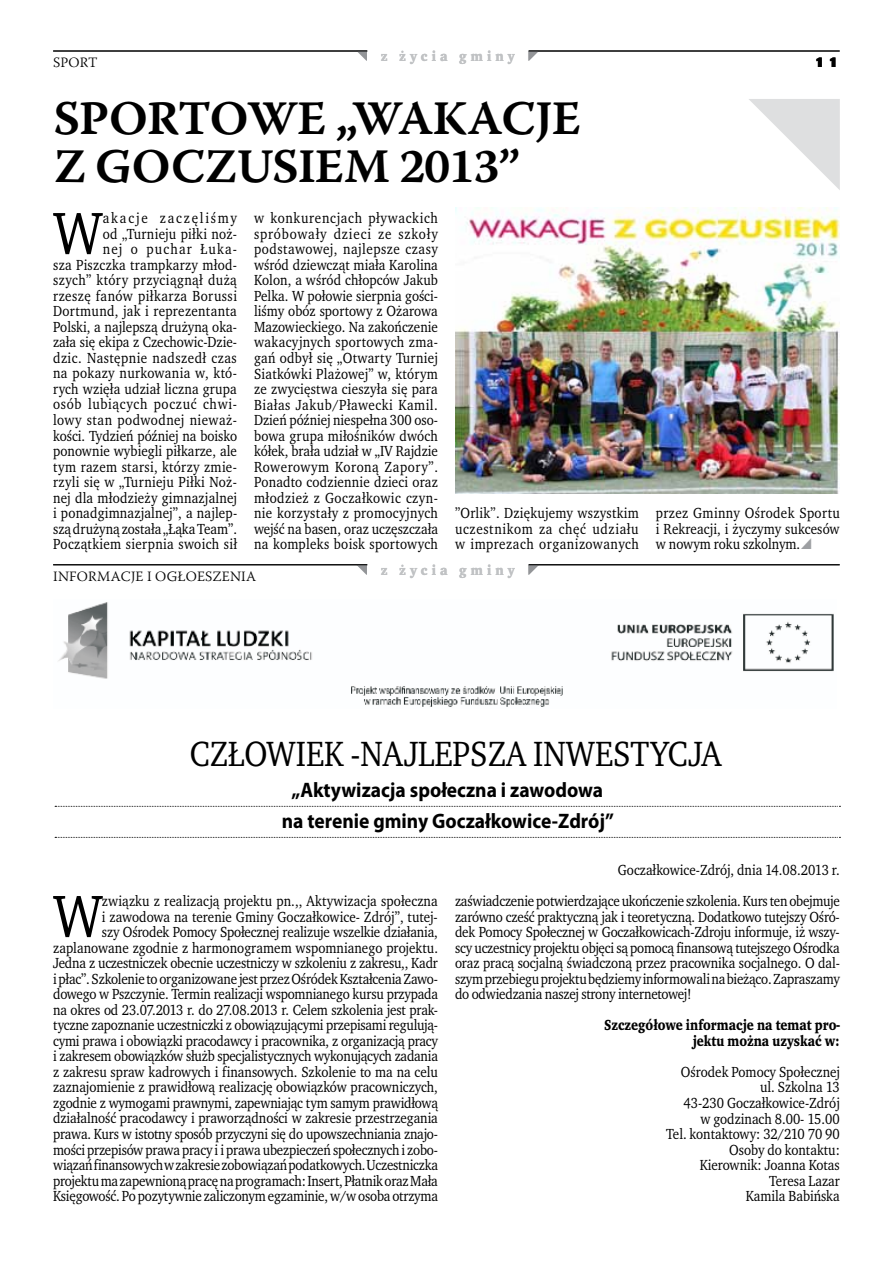
<style>
.page{position:relative;width:893px;height:1263px;background:#fff}
.page>*{position:absolute;margin:0;border:0;box-sizing:border-box;transform-origin:0 0}
.t1{font:61.2px "Wro Text";color:#000;scale:.93 1}
.t2{font:48px/48px "Warnock Pro Semibold Capt";letter-spacing:-.02em;color:#000}
.t3{font:36px "Wro Text";color:#000;scale:.93 1}
.t4{font:700 21px/31px "Myriad Pro";color:#000;text-align:center;scale:.93 1}
.t5{font:15px/15.5px "Wro Text";letter-spacing:-.005em;color:#000;text-align:justify;scale:.93 1}
.t6{font:15px/15.5px "Wro Text";letter-spacing:.02em;color:#000;text-align:right;scale:.93 1}
.t7{font:700 15px/15.6px "Wro Text";color:#000;text-align:right;scale:.93 1}
.t8{font:300 14.25px "Warnock Pro";letter-spacing:.015em;color:#000}
.t9{font:700 14.25px "Wro Text";letter-spacing:.29em;color:#c0c2c4}
.t10{font:900 expanded 14.25px "Nimbus San TCE";color:#000}
</style>
<div class="page">
<hr style="left:53px;top:51px;width:314px;height:1px;background:#000">
<hr style="left:529px;top:51px;width:311px;height:1px;background:#000">
<img style="left:455px;top:208px;width:385px;height:286px">
<svg style="left:749px;top:99px;width:91px;height:91px"></svg>
<hr style="left:53px;top:564px;width:314px;height:1px;background:#000">
<hr style="left:529px;top:564px;width:311px;height:1px;background:#000">
<img style="left:58px;top:602px;width:776px;height:105px">
<svg style="left:55px;top:806px;width:785px;height:1px"></svg>
<svg style="left:55px;top:837px;width:785px;height:1px"></svg>
<svg style="left:357px;top:564px;width:10px;height:2px"></svg>
<svg style="left:528px;top:564px;width:11px;height:2px"></svg>
<p class="t8" style="left:53px;top:53px;width:46px">SPORT</p>
<p class="t9" style="left:381px;top:47px;width:135px">z życia gminy</p>
<p class="t10" style="left:813px;top:54px;width:28px">11</p>
<h2 class="t2" style="left:53px;top:94px;width:526px;text-indent:194px">WE „WAKACJE<br>Z GOCZUSIEM</h2>
<h2 class="t2" style="left:53px;top:94px;width:60px">SPORTO</h2>
<h2 class="t2" style="left:399px;top:142px;width:122px">2013”</h2>
<p class="t6" style="left:53px;top:210px;width:199px">akacje zaczęliśmy<br>od „Turnieju piłki noż-<br>nej o puchar Łuka-<br>sza Piszczka trampkarzy młod&shy;szych” który przyciągnął dużą rzeszę fanów piłkarza Borussi<br>Dortmund, jak i reprezentanta<br>Polski, a najlepszą drużyną oka&shy;zała się ekipa z Czechowic-Dzie&shy;dzic. Następnie nadszedł czas na pokazy nurkowania w, któ&shy;rych wzięła udział liczna grupa osób lubiących poczuć chwi&shy;lowy stan podwodnej nieważ&shy;kości. Tydzień później na boisko ponownie wybiegli piłkarze, ale tym razem starsi, którzy zmie&shy;rzyli się w „Turnieju Piłki Noż&shy;nej dla młodzieży gimnazjalnej i ponadgimnazjalnej”, a najlep&shy;szą drużyną została „Łąka Team”.<br>Początkiem sierpnia swoich sił</p>
<p class="t5" style="left:254px;top:210px;width:199px">w konkurencjach pływackich spróbowały dzieci ze szkoły podstawowej, najlepsze czasy wśród dziewcząt miała Karolina Kolon, a wśród chłopców Jakub Pelka. W połowie sierpnia gości&shy;liśmy obóz sportowy z Ożarowa Mazowieckiego. Na zakończenie wakacyjnych sportowych zma&shy;gań odbył się „Otwarty Turniej Siatkówki Plażowej” w, którym ze zwycięstwa cieszyła się para Białas Jakub/Pławecki Kamil.<br>Dzień później niespełna 300 oso&shy;bowa grupa miłośników dwóch kółek, brała udział w „IV Rajdzie Rowerowym Koroną Zapory”.<br>Ponadto codziennie dzieci oraz młodzież z Goczałkowic czyn&shy;nie korzystały z promocyjnych wejść na basen, oraz uczęszczała na kompleks boisk sportowych</p>
<h1 class="t1" style="left:53px;top:195px;width:55px">W</h1>
<p class="t5" style="left:455px;top:505px;width:199px">”Orlik”. Dziękujemy wszystkim uczestnikom za chęć udziału w imprezach organizowanych</p>
<p class="t5" style="left:656px;top:505px;width:199px">przez Gminny Ośrodek Sportu i Rekreacji, i życzymy sukcesów w nowym roku szkolnym.</p>
<p class="t8" style="left:53px;top:568px;width:197px">INFORMACJE I OGŁOESZENIA</p>
<p class="t9" style="left:381px;top:561px;width:135px">z życia gminy</p>
<h3 class="t3" style="left:190px;top:732px;width:573px">CZŁOWIEK -NAJLEPSZA INWESTYCJA</h3>
<h3 class="t4" style="left:282px;top:774px;width:359px">„Aktywizacja społeczna i zawodowa na terenie gminy Goczałkowice-Zdrój”</h3>
<p class="t5" style="left:618px;top:862px;width:240px">Goczałkowice-Zdrój, dnia 14.08.2013 r.</p>
<p class="t5" style="left:53px;top:893px;width:415px;text-align:right">związku z realizacją projektu pn.,, Aktywizacja społeczna<br>i zawodowa na terenie Gminy Goczałkowice- Zdrój”, tutej-<br>szy Ośrodek Pomocy Społecznej realizuje wszelkie działania, zaplanowane zgodnie z harmonogramem wspomnianego projektu.<br>Jedna z uczestniczek obecnie uczestniczy w szkoleniu z zakresu,, Kadr i płac”. Szkolenie to organizowane jest przez Ośródek Kształcenia Zawo&shy;dowego w Pszczynie. Termin realizacji wspomnianego kursu przypada na okres od 23.07.2013 r. do 27.08.2013 r. Celem szkolenia jest prak&shy;tyczne zapoznanie uczestniczki z obowiązującymi przepisami regulują&shy;cymi prawa i obowiązki pracodawcy i pracownika, z organizacją pracy i zakresem obowiązków służb specjalistycznych wykonujących zadania z zakresu spraw kadrowych i finansowych. Szkolenie to ma na celu zaznajomienie z prawidłową realizację obowiązków pracowniczych, zgodnie z wymogami prawnymi, zapewniając tym samym prawidłową działalność pracodawcy i praworządności w zakresie przestrzegania prawa. Kurs w istotny sposób przyczyni się do upowszechniania znajo&shy;mości przepisów prawa pracy i i prawa ubezpieczeń społecznych i zobo&shy;wiązań finansowych w zakresie zobowiązań podatkowych. Uczestniczka projektu ma zapewnioną pracę na programach: Insert, Płatnik oraz Mała Księgowość. Po pozytywnie zaliczonym egzaminie, w/w osoba otrzyma</p>
<p class="t5" style="left:455px;top:893px;width:415px">zaświadczenie potwierdzające ukończenie szkolenia. Kurs ten obejmuje zarówno cześć praktyczną jak i teoretyczną. Dodatkowo tutejszy Ośró&shy;dek Pomocy Społecznej w Goczałkowicach-Zdroju informuje, iż wszy&shy;scy uczestnicy projektu objęci są pomocą finansową tutejszego Ośrodka oraz pracą socjalną świadczoną przez pracownika socjalnego. O dal&shy;szym przebiegu projektu będziemy informowali na bieżąco. Zapraszamy do odwiedzania naszej strony internetowej!</p>
<h1 class="t1" style="left:53px;top:878px;width:55px">W</h1>
<p class="t7" style="left:604px;top:1018px;width:255px">Szczegółowe informacje na temat pro&shy;jektu można uzyskać w:</p>
<p class="t5" style="left:666px;top:1064px;width:188px;text-align:right">Ośrodek Pomocy Społecznej ul. Szkolna 13<br>43-230 Goczałkowice-Zdrój<br>w godzinach 8.00- 15.00<br>Tel. kontaktowy: 32/210 70 90<br>Osoby do kontaktu:<br>Kierownik: Joanna Kotas<br>Teresa Lazar<br>Kamila Babińska</p>
</div>
